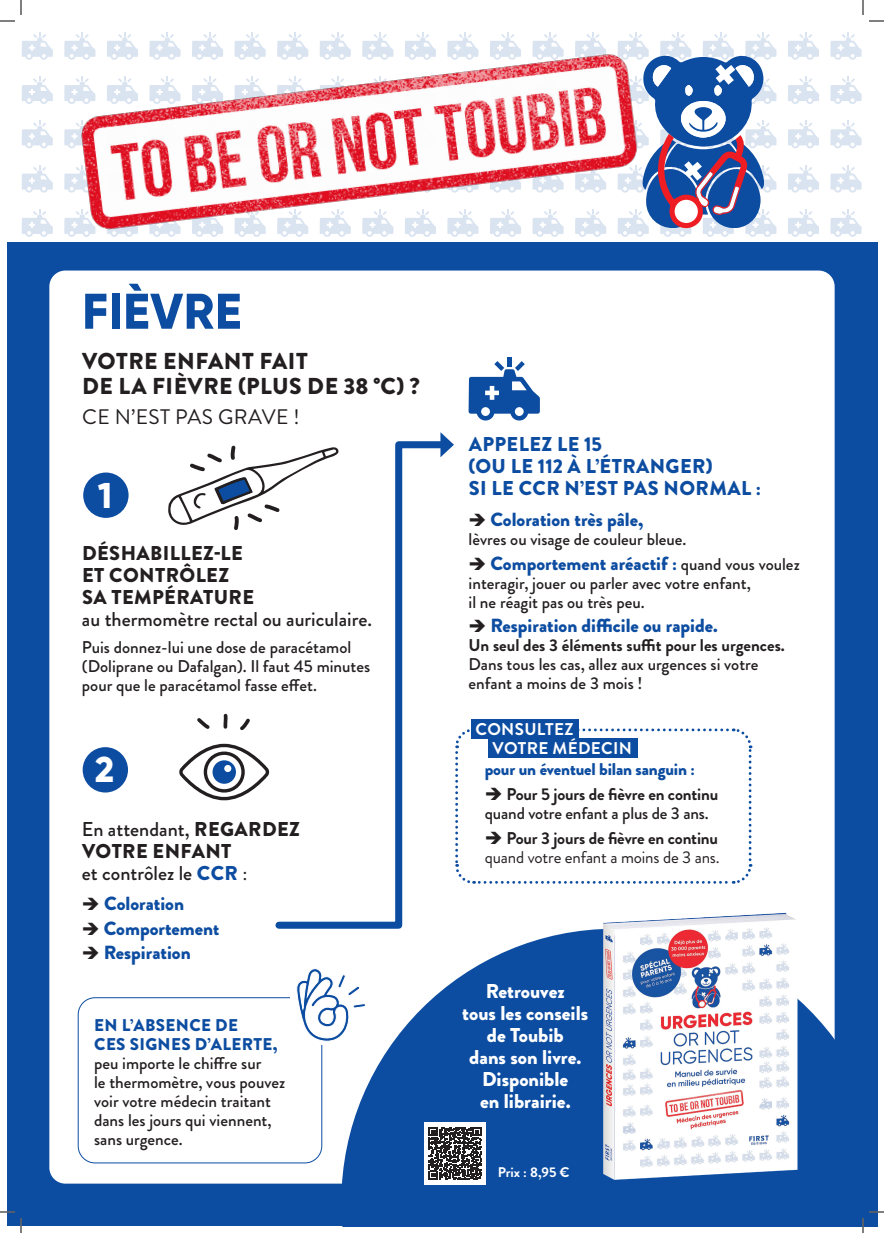
<style>
.page{position:relative;width:884px;height:1233px;background:#fff}
.page>*{position:absolute;margin:0;border:0;box-sizing:border-box;transform-origin:0 0}
._01_titre_page_bleu{font:800 50px "Gilroy";letter-spacing:.01em;color:#0d4da1}
.t1{font:800 35.8px "Gilroy";color:#fff}
._02_titre_12_14{font:900 23px/24.5px "Brandon Grotesque";letter-spacing:.02em;color:#231f20}
._02_texte_12_14{font:21px "Brandon Grotesque";letter-spacing:.02em;color:#231f20}
._01_texte_courant_9{font:500 20px/22px "Brandon Grotesque";color:#231f20}
._01_texte_courant_9-2{font:900 20px/22px "Brandon Grotesque";color:#fff;text-align:center}
._01_texte_courant_9-3{font:900 20px/22px "Brandon Grotesque";letter-spacing:.02em;color:#0d4da1}
._01_texte_courant_9-4{font:900 20px/22px "Brandon Grotesque";letter-spacing:.02em;color:#231f20}
._01_texte_courant_9-5{font:900 19px "Brandon Grotesque";color:#0d4da1}
._01_texte_courant_9-6{font:500 17px/19px "Brandon Grotesque";color:#231f20}
._02_texte_12_14-2{font:500 17px/19px "Brandon Grotesque";color:#231f20}
._01_texte_courant_9-7{font:17px/19px "Brandon Grotesque";letter-spacing:-.01em;color:#231f20}
._01_texte_courant_9-8{font:900 17px "Brandon Grotesque";letter-spacing:-.01em;color:#0d4da1}
._02_titre_12_14-2{font:700 17px/18.5px "Brandon Grotesque";letter-spacing:.02em;color:#fff}
._01_texte_courant_9-9{font:700 14px "Brandon Grotesque";color:#fff}
.s1{font-weight:900}
.s2{font-weight:900;color:#0d4da1}
.s3{font-weight:400}
.s4{color:#231f20}
.s5{font-size:18px}
.s6{font-weight:500;font-size:17px;color:#231f20}
.s7{font-weight:700}
</style>
<div class="page">
<div style="left:7px;top:242px;width:870px;height:984px;background:#0d4da1"></div>
<div style="left:49px;top:270px;width:786px;height:913px;background:#fff;border-radius:16px"></div>
<svg style="left:455px;top:728px;width:298px;height:156px"></svg>
<div style="left:78px;top:997px;width:244px;height:166px;border:1px solid #0d4da1;border-radius:17px"></div>
<svg style="left:168px;top:445px;width:104px;height:85px"></svg>
<div style="left:83px;top:472px;width:46px;height:46px;background:#0d4da1;border-radius:50%"></div>
<div style="left:83px;top:747px;width:45px;height:45px;background:#0d4da1;border-radius:50%"></div>
<svg style="left:179px;top:743px;width:91px;height:58px"></svg>
<svg style="left:223px;top:713px;width:5px;height:16px"></svg>
<svg style="left:197px;top:718px;width:13px;height:11px"></svg>
<svg style="left:240px;top:718px;width:10px;height:12px"></svg>
<svg style="left:272px;top:441px;width:169px;height:488px"></svg>
<svg style="left:440px;top:432px;width:14px;height:25px"></svg>
<svg style="left:469px;top:369px;width:71px;height:52px"></svg>
<svg style="left:494px;top:361px;width:10px;height:10px"></svg>
<svg style="left:515px;top:361px;width:10px;height:10px"></svg>
<div style="left:507px;top:357px;width:5px;height:10px;background:#0d4da1"></div>
<div style="left:471px;top:719px;width:108px;height:20px;background:#0d4da1"></div>
<div style="left:488px;top:737px;width:150px;height:20px;background:#0d4da1"></div>
<svg style="left:22px;top:209px;width:31px;height:28px"></svg>
<svg style="left:64px;top:211px;width:14px;height:26px"></svg>
<svg style="left:788px;top:209px;width:31px;height:28px"></svg>
<svg style="left:830px;top:209px;width:32px;height:28px"></svg>
<svg style="left:22px;top:121px;width:31px;height:28px"></svg>
<svg style="left:64px;top:123px;width:14px;height:26px"></svg>
<svg style="left:788px;top:121px;width:31px;height:28px"></svg>
<svg style="left:830px;top:121px;width:32px;height:28px"></svg>
<svg style="left:22px;top:165px;width:31px;height:28px"></svg>
<svg style="left:64px;top:167px;width:14px;height:26px"></svg>
<svg style="left:788px;top:165px;width:31px;height:28px"></svg>
<svg style="left:830px;top:165px;width:32px;height:28px"></svg>
<svg style="left:22px;top:77px;width:31px;height:27px"></svg>
<svg style="left:64px;top:78px;width:14px;height:26px"></svg>
<svg style="left:788px;top:77px;width:31px;height:27px"></svg>
<svg style="left:830px;top:77px;width:32px;height:27px"></svg>
<svg style="left:22px;top:32px;width:31px;height:28px"></svg>
<svg style="left:149px;top:32px;width:29px;height:16px"></svg>
<svg style="left:320px;top:32px;width:29px;height:16px"></svg>
<svg style="left:64px;top:32px;width:29px;height:28px"></svg>
<svg style="left:192px;top:32px;width:29px;height:16px"></svg>
<svg style="left:362px;top:32px;width:29px;height:16px"></svg>
<svg style="left:107px;top:32px;width:29px;height:16px"></svg>
<svg style="left:277px;top:32px;width:29px;height:16px"></svg>
<svg style="left:235px;top:32px;width:29px;height:16px"></svg>
<svg style="left:405px;top:32px;width:29px;height:16px"></svg>
<svg style="left:447px;top:32px;width:29px;height:16px"></svg>
<svg style="left:575px;top:32px;width:29px;height:16px"></svg>
<svg style="left:490px;top:32px;width:29px;height:16px"></svg>
<svg style="left:788px;top:32px;width:31px;height:28px"></svg>
<svg style="left:532px;top:32px;width:29px;height:16px"></svg>
<svg style="left:830px;top:32px;width:32px;height:28px"></svg>
<img style="left:78px;top:48px;width:540px;height:189px">
<svg style="left:618px;top:32px;width:158px;height:205px"></svg>
<div style="left:675px;top:200px;width:23px;height:23px;background:#fff;border-radius:50%"></div>
<svg style="left:341px;top:928px;width:536px;height:285px;fill:#0d4da1"></svg>
<img style="left:588px;top:912px;width:226px;height:275px">
<div style="left:290px;top:991px;width:50px;height:53px;background:#fff"></div>
<svg style="left:296px;top:967px;width:70px;height:94px"></svg>
<div style="left:425px;top:1121px;width:61px;height:63px;background:#fff"></div>
<svg style="left:429px;top:1127px;width:52px;height:52px"></svg>
<svg style="left:0;top:1211px;width:15px;height:1px"></svg>
<svg style="left:869px;top:1211px;width:15px;height:1px"></svg>
<svg style="left:0;top:0;width:22px;height:22px"></svg>
<svg style="left:20px;top:1218px;width:2px;height:15px"></svg>
<svg style="left:862px;top:0;width:22px;height:22px"></svg>
<svg style="left:862px;top:1218px;width:2px;height:15px"></svg>
<p class="_01_titre_page_bleu" style="left:82px;top:280px;width:161px">FIÈVRE</p>
<p class="_02_titre_12_14" style="left:82px;top:349px;width:339px">VOTRE ENFANT FAIT<br>DE LA FIÈVRE (PLUS DE 38 °C) ?</p>
<p class="_02_texte_12_14" style="left:82px;top:402px;width:219px">CE N’EST PAS GRAVE !</p>
<p class="t1" style="left:98px;top:473px;width:16px">1</p>
<p class="_01_texte_courant_9-4" style="left:82px;top:542px;width:174px">DÉSHABILLEZ-LE<br>ET CONTRÔLEZ<br>SA TEMPÉRATURE</p>
<p class="_01_texte_courant_9" style="left:82px;top:608px;width:292px">au thermomètre rectal ou auriculaire.</p>
<p class="_01_texte_courant_9-6" style="left:82px;top:637px;width:290px">Puis donnez-lui une dose de paracétamol (Doliprane ou Dafalgan). Il faut 45 minutes pour que le paracétamol fasse effet.</p>
<p class="t1" style="left:95px;top:747px;width:21px">2</p>
<p class="_01_texte_courant_9" style="left:82px;top:818px;width:220px">En attendant, <span class="s1">REGARDEZ<br>VOTRE ENFANT<br></span>et contrôlez le <span class="s2">CCR</span> <span class="s3">:</span></p>
<p class="_01_texte_courant_9-5" style="left:82px;top:890px;width:104px"><span class="s4">➔</span> Coloration</p>
<p class="_01_texte_courant_9-5" style="left:82px;top:914px;width:139px"><span class="s4">➔</span> Comportemen<span class="s5">t</span></p>
<p class="_01_texte_courant_9-5" style="left:82px;top:939px;width:110px"><span class="s4">➔</span> Respiration</p>
<p class="_02_texte_12_14-2" style="left:94px;top:1016px;width:193px"><span class="s2">EN L’ABSENCE DE<br>CES SIGNES D’ALERTE, </span>peu importe le chiffre sur<br>le thermomètre, vous pouvez voir votre médecin traitant dans les jours qui viennent, sans urgence.</p>
<p class="_01_texte_courant_9-3" style="left:469px;top:433px;width:294px">APPELEZ LE 15<br>(OU LE 112 À L’ÉTRANGER)<br>SI LE CCR N’EST PAS NORMAL :</p>
<p class="_01_texte_courant_9-5" style="left:469px;top:506px;width:176px"><span class="s4">➔</span> Coloration très pâle,</p>
<p class="_01_texte_courant_9-6" style="left:469px;top:530px;width:219px">lèvres ou visage de couleur bleue.</p>
<p class="_01_texte_courant_9-5" style="left:469px;top:549px;width:333px"><span class="s4">➔</span> Comportement aréactif : <span class="s6">quand vous voulez</span></p>
<p class="_01_texte_courant_9-6" style="left:469px;top:573px;width:284px">interagir, jouer ou parler avec votre enfant, il ne réagit pas ou très peu.</p>
<p class="_01_texte_courant_9-5" style="left:469px;top:612px;width:251px"><span class="s4">➔</span> Respiration difficile ou rapide.</p>
<p class="_01_texte_courant_9-6" style="left:469px;top:636px;width:318px"><span class="s7">Un seul des 3 éléments suffit pour les urgences.<br></span>Dans tous les cas, allez aux urgences si votre enfant a moins de 3 mois !</p>
<p class="_02_titre_12_14-2" style="left:492px;top:720px;width:141px;text-indent:-17px">CONSULTEZ<br>VOTRE MÉDECIN</p>
<p class="_01_texte_courant_9-8" style="left:485px;top:757px;width:212px">pour un éventuel bilan sanguin :</p>
<p class="_01_texte_courant_9-6" style="left:485px;top:785px;width:235px">➔ <span class="s7">Pour 5 jours de fièvre en continu </span>quand votre enfant a plus de 3 ans.</p>
<p class="_01_texte_courant_9-7" style="left:485px;top:828px;width:236px">➔ <span class="s7">Pour 3 jours de fièvre en continu </span>quand votre enfant a moins de 3 ans.</p>
<p class="_01_texte_courant_9-2" style="left:462px;top:980px;width:127px">Retrouvez<br>tous les conseils de Toubib<br>dans son livre.<br>Disponible<br>en librairie.</p>
<p class="_01_texte_courant_9-9" style="left:498px;top:1162px;width:73px">Prix : 8,95 €</p>
</div>
